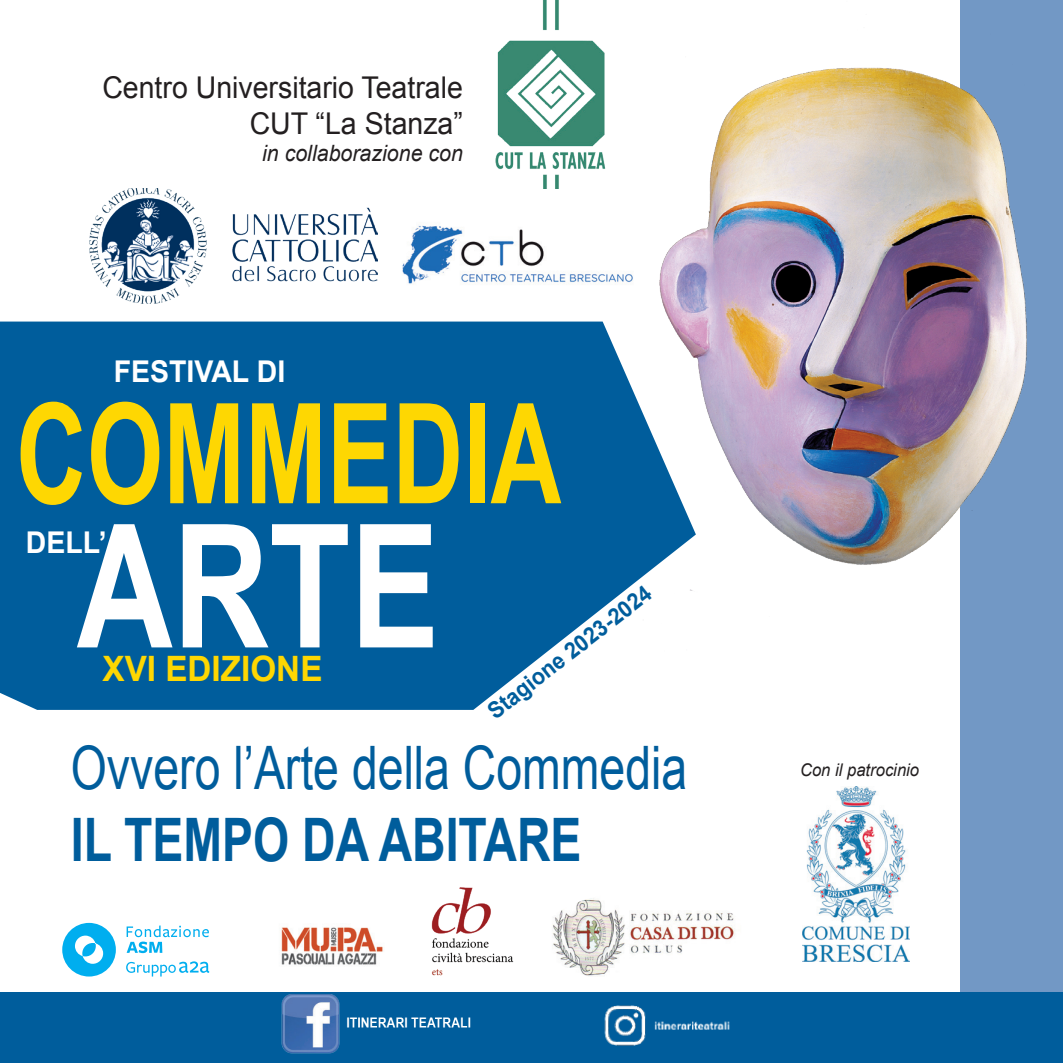
<style>
.page{position:relative;width:1063px;height:1063px;background:#fff}
.page>*{position:absolute;margin:0;border:0;box-sizing:border-box;transform-origin:0 0}
.t1{font:700 172px "Arial";color:#fff;scale:.77 1}
.t2{font:700 139.5px "Arial";color:#fed702;scale:.7 1}
.t3{font:60px "Arial";color:#005d9c;scale:.77 1}
.t4{font:700 60px "Arial";color:#005d9c;scale:.77 1}
.t5{font:700 35px "Arial";color:#fed702;scale:.95 1}
.t6{font:30px/36px "Arial";color:#231f20;text-align:right;scale:.95 1}
.t7{font:700 30px "Arial";color:#fff;scale:.95 1}
.t8{font:700 22.75px "Arial";color:#005d9c;scale:.95 1}
.t9{font:italic 22.5px "Arial";color:#231f20;scale:.95 1}
.t10{font:italic 17.5px "Arial";color:#231f20;scale:.95 1}
</style>
<div class="page">
<div style="left:961px;top:0;width:102px;height:1063px;background:#7298c5"></div>
<img style="left:90px;top:188px;width:287px;height:115px">
<img style="left:495px;top:0;width:86px;height:188px">
<img style="left:581px;top:0;width:446px;height:662px">
<div style="left:0;top:992px;width:1063px;height:71px;background:#005d9c"></div>
<img style="left:281px;top:994px;width:190px;height:60px">
<img style="left:604px;top:1005px;width:126px;height:41px">
<svg style="left:0;top:322px;width:696px;height:388px;background:#1c6ea6"></svg>
<img style="left:402px;top:217px;width:236px;height:75px">
<img style="left:802px;top:786px;width:107px;height:176px">
<svg style="left:62px;top:923px;width:147px;height:54px"></svg>
<img style="left:431px;top:887px;width:83px;height:89px">
<img style="left:552px;top:898px;width:183px;height:79px">
<img style="left:281px;top:927px;width:102px;height:38px">
<p class="t6" style="left:102px;top:70px;width:381px">Centro Universitario Teatrale<br>CUT “La Stanza”</p>
<p class="t9" style="left:262px;top:139px;width:213px">in collaborazione con</p>
<p class="t7" style="left:114px;top:352px;width:182px">FESTIVAL DI</p>
<h2 class="t2" style="left:16px;top:361px;width:781px">COMMEDIA</h2>
<h1 class="t1" style="left:77px;top:472px;width:472px">ARTE</h1>
<p class="t7" style="left:26px;top:523px;width:87px">DELL’</p>
<p class="t8" style="left:481px;top:702px;width:213px;rotate:-38deg">Stagione 2023-2024</p>
<p class="t5" style="left:103px;top:645px;width:233px">XVI EDIZIONE</p>
<h3 class="t3" style="left:71px;top:729px;width:802px">Ovvero l’Arte della Commedia</h3>
<h3 class="t4" style="left:71px;top:800px;width:665px">IL TEMPO DA ABITARE</h3>
<p class="t10" style="left:800px;top:758px;width:127px">Con il patrocinio</p>
</div>
